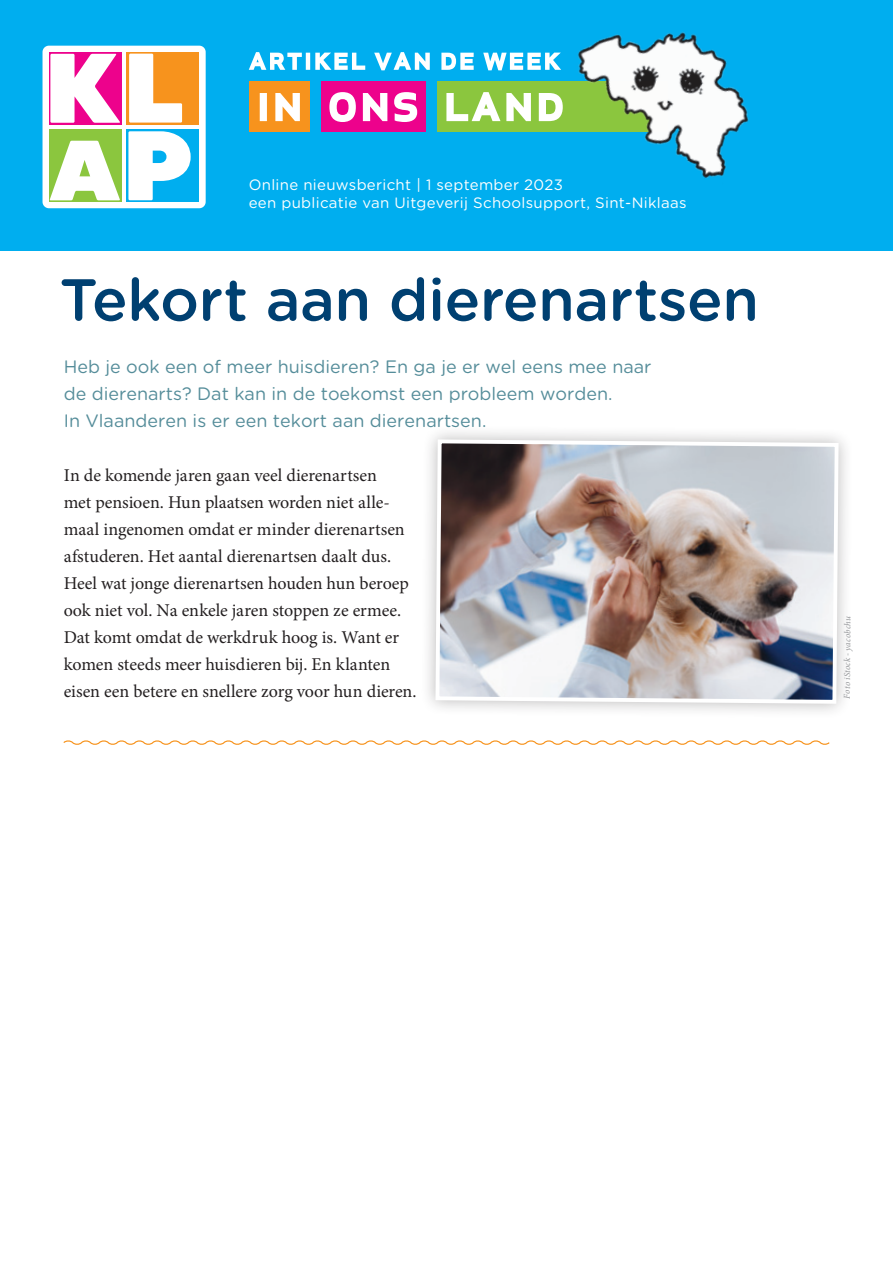
<style>
.page{position:relative;width:893px;height:1263px;background:#fff}
.page>*{position:absolute;margin:0;border:0;box-sizing:border-box;transform-origin:0 0}
.t1{font:500 59.1px "Gotham Rounded";letter-spacing:-.005em;color:#004071}
.t2{font:18px/27px "Minion Pro";letter-spacing:-.01em;color:#231f20}
.t3{font:18px/27.2px "Gotham Rounded";color:#558d9a}
.t4{font:15px/18px "Gotham Rounded";letter-spacing:.02em;color:#fff}
.t5{font:italic 9px "Minion Pro";color:#939598}
</style>
<div class="page">
<div style="left:0;top:0;width:893px;height:251px;background:#00aeef"></div>
<svg style="left:46px;top:49px;width:156px;height:156px;fill:#fff"></svg>
<div style="left:43px;top:46px;width:163px;height:162px;border:6px solid #fff;border-radius:3px"></div>
<svg style="left:49px;top:52px;width:72px;height:72px"></svg>
<div style="left:126px;top:52px;width:73px;height:72px;background:#f7931d"></div>
<div style="left:49px;top:130px;width:72px;height:72px;background:#8bc63e"></div>
<div style="left:126px;top:130px;width:73px;height:72px;background:#00aeef"></div>
<svg style="left:50px;top:54px;width:70px;height:69px"></svg>
<svg style="left:129px;top:54px;width:53px;height:69px"></svg>
<svg style="left:50px;top:141px;width:70px;height:59px"></svg>
<svg style="left:128px;top:131px;width:63px;height:69px"></svg>
<svg style="left:249px;top:52px;width:303px;height:18px"></svg>
<div style="left:249px;top:81px;width:61px;height:51px;background:#f7931d"></div>
<div style="left:321px;top:81px;width:105px;height:51px;background:#ed028c"></div>
<div style="left:437px;top:81px;width:231px;height:51px;background:#8bc63e"></div>
<svg style="left:260px;top:92px;width:292px;height:30px"></svg>
<img style="left:552px;top:32px;width:197px;height:146px">
<div style="left:421px;top:425px;width:433px;height:294px;background:#231f20;opacity:.3"></div>
<img style="left:433px;top:437px;width:407px;height:269px">
<svg style="left:63px;top:740px;width:767px;height:5px"></svg>
<p class="t4" style="left:249px;top:175px;width:439px">Online nieuwsbericht | 1 september 2023<br>een publicatie van Uitgeverij Schoolsupport, Sint-Niklaas</p>
<h1 class="t1" style="left:60px;top:258px;width:701px">Tekort aan dierenartsen</h1>
<p class="t3" style="left:64px;top:352px;width:589px">Heb je ook een of meer huisdieren? En ga je er wel eens mee naar de dierenarts? Dat kan in de toekomst een probleem worden.<br>In Vlaanderen is er een tekort aan dierenartsen.</p>
<p class="t2" style="left:64px;top:462px;width:354px">In de komende jaren gaan veel dierenartsen<br>met pensioen. Hun plaatsen worden niet alle&shy;maal ingenomen omdat er minder dierenartsen afstuderen. Het aantal dierenartsen daalt dus.<br>Heel wat jonge dierenartsen houden hun beroep ook niet vol. Na enkele jaren stoppen ze ermee.<br>Dat komt omdat de werkdruk hoog is. Want er komen steeds meer huisdieren bij. En klanten eisen een betere en snellere zorg voor hun dieren.</p>
<p class="t5" style="left:841px;top:698px;width:84px;rotate:-89deg">Foto iStock - yacobchu</p>
</div>
